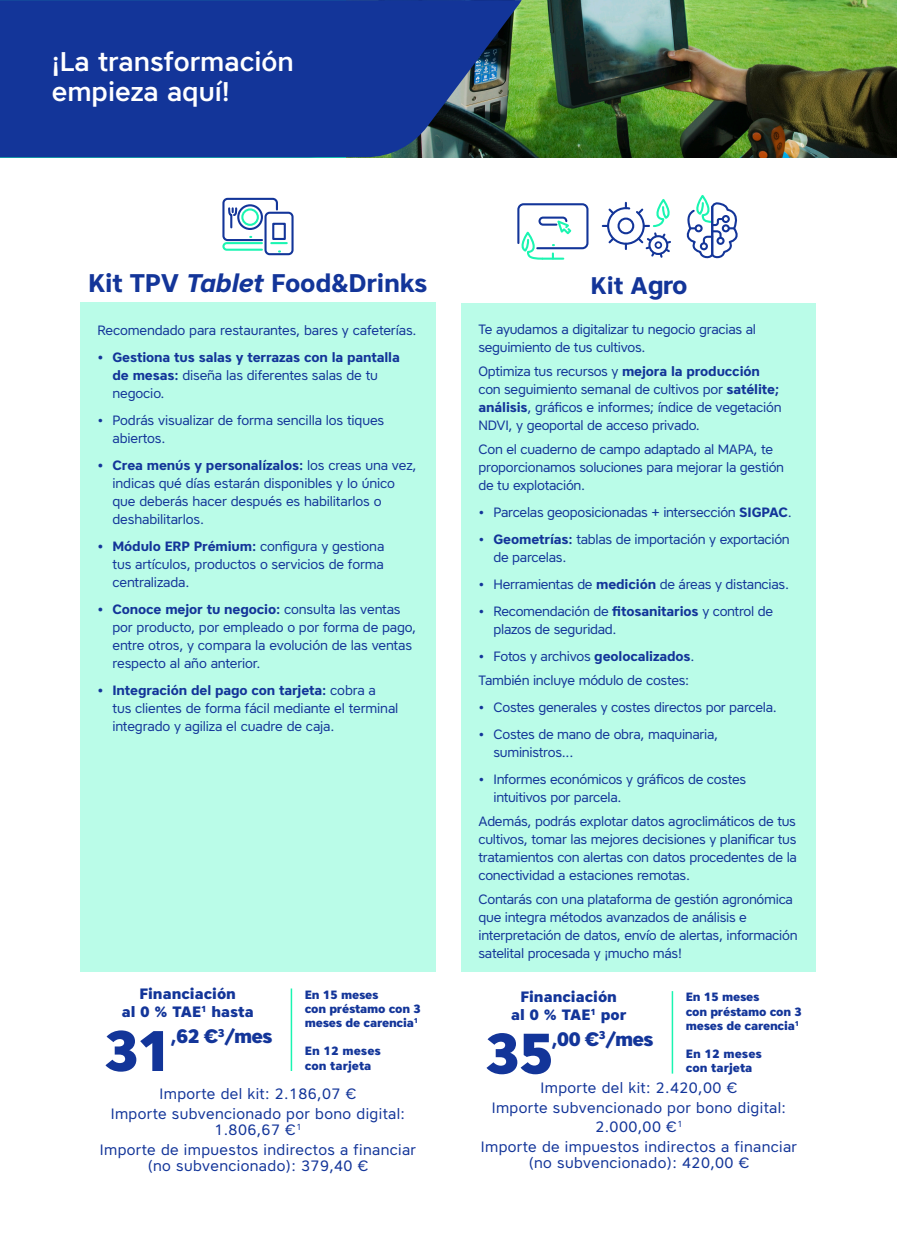
<style>
.page{position:relative;width:897px;height:1242px;background:#fff}
.page>*{position:absolute;margin:0;border:0;box-sizing:border-box;transform-origin:0 0}
.t1{font:800 57px "Core Sans A75";color:#133599}
.t2{font:500 27px/30px "Core Sans A55";color:#fff}
.t3{font:700 25.5px "Core Sans A65";letter-spacing:-.01em;color:#133599}
.t4{font:700 24px "Core Sans A65";color:#133599}
.t5{font:800 19.5px "Core Sans A75";letter-spacing:-.05em;color:#133599}
.t6{font:15px/16.5px "Core Sans A45";letter-spacing:.025em;color:#133599;text-align:center}
.t7{font:800 15px/18px "Core Sans A75";color:#133599;text-align:center}
.t8{font:13.5px/18px "Core Sans A45";letter-spacing:-.02em;color:#133599}
.t9{font:700 13.5px/18px "Core Sans A65";letter-spacing:-.01em;color:#133599}
.t10{font:800 12px/14.4px "Core Sans A75";letter-spacing:-.02em;color:#133599}
.t11{font:800 12px/14.4px "Core Sans A75";color:#133599}
.s1{font-style:italic}
.s2{font-size:25.5px}
.s3{font-family:"Core Sans A65";font-weight:700}
.s4{font-family:"Core Sans A45";font-weight:400}
</style>
<div class="page">
<hr style="left:291px;top:988px;width:1px;height:83px;background:#1af5b1">
<div style="left:80px;top:302px;width:356px;height:670px;background:#bafce8"></div>
<div style="left:264px;top:212px;width:30px;height:43px;border:2px solid #133599;border-radius:4px"></div>
<svg style="left:222px;top:197px;width:65px;height:56px"></svg>
<div style="left:241px;top:208px;width:18px;height:18px;border:2px solid #1af5b1;border-radius:50%"></div>
<div style="left:462px;top:304px;width:354px;height:668px;background:#bafce8"></div>
<svg style="left:603px;top:200px;width:68px;height:58px"></svg>
<img style="left:346px;top:0;width:551px;height:158px">
<svg style="left:0;top:0;width:522px;height:157px;fill:#133599"></svg>
<svg style="left:686px;top:196px;width:52px;height:63px"></svg>
<svg style="left:517px;top:203px;width:72px;height:57px"></svg>
<hr style="left:672px;top:991px;width:1px;height:83px;background:#1af5b1">
<p class="t2" style="left:52px;top:46px;width:244px">¡La transformación empieza aquí!</p>
<p class="t3" style="left:88px;top:266px;width:341px">Kit TPV <span class="s1">Tablet</span> Food&amp;Drinks</p>
<p class="t4" style="left:590px;top:269px;width:99px">Kit A<span class="s2">gro</span></p>
<p class="t8" style="left:478px;top:320px;width:279px">Te ayudamos a digitalizar tu negocio gracias al seguimiento de tus cultivos.</p>
<p class="t8" style="left:478px;top:362px;width:305px">Optimiza tus recursos y <span class="s3">mejora la producción </span>con seguimiento semanal de cultivos por <span class="s3">satélite; análisis</span>, gráficos e informes; índice de vegetación NDVI, y geoportal de acceso privado.</p>
<p class="t8" style="left:478px;top:440px;width:307px">Con el cuaderno de campo adaptado al MAPA, te proporcionamos soluciones para mejorar la gestión de tu explotación.</p>
<p class="t8" style="left:478px;top:503px;width:315px">• Parcelas geoposicionadas + intersección <span class="s3">SIGPAC</span>.</p>
<p class="t8" style="left:494px;top:530px;width:298px;text-indent:-15px">• <span class="s3">Geometrías:</span> tablas de importación y exportación de parcelas.</p>
<p class="t8" style="left:478px;top:575px;width:312px">• Herramientas de <span class="s3">medición</span> de áreas y distancias.</p>
<p class="t8" style="left:494px;top:602px;width:281px;text-indent:-15px">• Recomendación de <span class="s3">fitosanitarios</span> y control de plazos de seguridad.</p>
<p class="t8" style="left:478px;top:647px;width:218px">• Fotos y archivos <span class="s3">geolocalizados</span>.</p>
<p class="t8" style="left:478px;top:671px;width:212px">También incluye módulo de costes:</p>
<p class="t8" style="left:478px;top:698px;width:300px">• Costes generales y costes directos por parcela.</p>
<p class="t8" style="left:494px;top:725px;width:226px;text-indent:-15px">• Costes de mano de obra, maquinaria, suministros...</p>
<p class="t8" style="left:494px;top:770px;width:254px;text-indent:-15px">• Informes económicos y gráficos de costes intuitivos por parcela.</p>
<p class="t8" style="left:478px;top:812px;width:320px;text-align:justify">Además, podrás explotar datos agroclimáticos de tus cultivos, tomar las mejores decisiones y planificar tus tratamientos con alertas con datos procedentes de la conectividad a estaciones remotas.</p>
<p class="t8" style="left:478px;top:890px;width:321px">Contarás con una plataforma de gestión agronómica que integra métodos avanzados de análisis e interpretación de datos, envío de alertas, información satelital procesada y ¡mucho más!</p>
<p class="t8" style="left:98px;top:321px;width:321px">Recomendado para restaurantes, bares y cafeterías.</p>
<p class="t9" style="left:112px;top:348px;width:289px;text-indent:-15px">• Gestiona tus salas y terrazas con la pantalla de mesas: <span class="s4">diseña las diferentes salas de tu negocio.</span></p>
<p class="t8" style="left:112px;top:411px;width:273px;text-indent:-15px">• Podrás visualizar de forma sencilla los tiques abiertos.</p>
<p class="t8" style="left:112px;top:456px;width:306px;text-indent:-15px"><span class="s3">• Crea menús y personalízalos:</span> los creas una vez, indicas qué días estarán disponibles y lo único que deberás hacer después es habilitarlos o deshabilitarlos.</p>
<p class="t8" style="left:112px;top:537px;width:273px;text-align:justify;text-indent:-15px"><span class="s3">• Módulo ERP Prémium:</span> configura y gestiona tus artículos, productos o servicios de forma centralizada.</p>
<p class="t8" style="left:112px;top:600px;width:305px;text-indent:-15px"><span class="s3">• Conoce mejor tu negocio:</span> consulta las ventas por producto, por empleado o por forma de pago, entre otros, y compara la evolución de las ventas respecto al año anterior.</p>
<p class="t8" style="left:112px;top:681px;width:287px;text-indent:-15px"><span class="s3">• Integración del pago con tarjeta:</span> cobra a<br>tus clientes de forma fácil mediante el terminal integrado y agiliza el cuadre de caja.</p>
<p class="t7" style="left:122px;top:985px;width:133px">Financiación<br>al 0 % TAE<sup>1</sup> hasta</p>
<p class="t1" style="left:103px;top:1013px;width:72px">31</p>
<p class="t5" style="left:171px;top:1023px;width:104px">,62 €<sup>3</sup>/mes</p>
<p class="t10" style="left:305px;top:987px;width:118px">En 15 meses<br>con préstamo con 3 meses de carencia<sup>1</sup></p>
<p class="t11" style="left:305px;top:1044px;width:78px">En 12 meses con tarjeta</p>
<p class="t6" style="left:160px;top:1085px;width:198px">Importe del kit: 2.186,07 €</p>
<p class="t6" style="left:111px;top:1105px;width:296px">Importe subvencionado por bono digital:<br>1.806,67 €<sup>1</sup></p>
<p class="t6" style="left:100px;top:1141px;width:318px">Importe de impuestos indirectos a financiar (no subvencionado): 379,40 €</p>
<p class="t7" style="left:511px;top:988px;width:117px">Financiación<br>al 0 % TAE<sup>1</sup> por</p>
<p class="t1" style="left:484px;top:1016px;width:72px">35</p>
<p class="t5" style="left:552px;top:1026px;width:104px">,00 €<sup>3</sup>/mes</p>
<p class="t10" style="left:686px;top:990px;width:118px">En 15 meses<br>con préstamo con 3 meses de carencia<sup>1</sup></p>
<p class="t11" style="left:686px;top:1046px;width:78px">En 12 meses con tarjeta</p>
<p class="t6" style="left:541px;top:1079px;width:198px">Importe del kit: 2.420,00 €</p>
<p class="t6" style="left:492px;top:1099px;width:296px">Importe subvencionado por bono digital:</p>
<p class="t6" style="left:595px;top:1118px;width:89px">2.000,00 €<sup>1</sup></p>
<p class="t6" style="left:481px;top:1138px;width:318px">Importe de impuestos indirectos a financiar (no subvencionado): 420,00 €</p>
</div>
